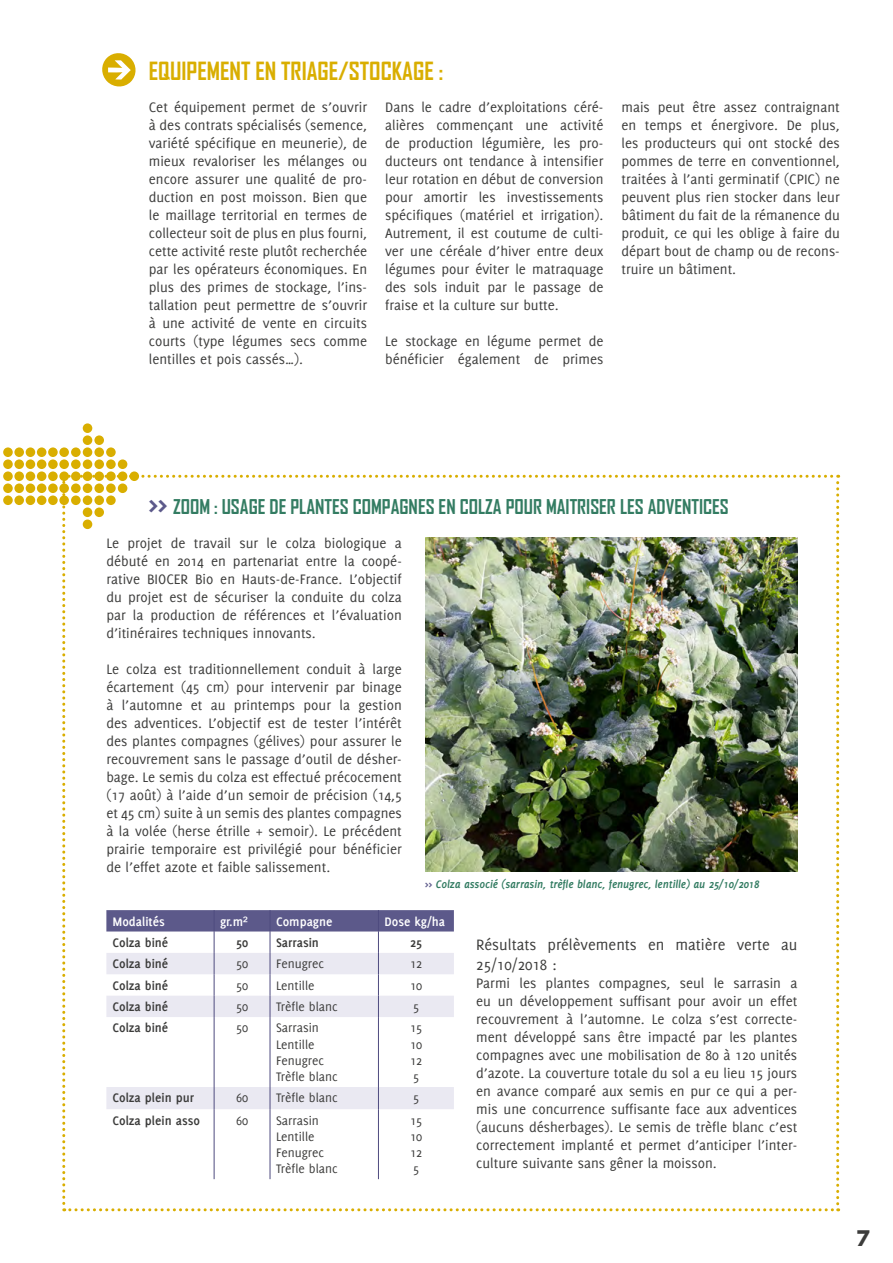
<style>
.page{position:relative;width:893px;height:1263px;background:#fff}
.page>*{position:absolute;margin:0;border:0;box-sizing:border-box;transform-origin:0 0}
.t1{font:700 24px "Agency FB";color:#d9ae00}
.t2{font:700 22.5px "Novecentowide";color:#3c3c3b}
.t3{font:700 19.5px "Agency FB";color:#337c62}
.t4{font:16.5px/19.8px "Delicious";color:#3c3c3b}
.t5{font:15px/18px "Delicious";color:#3c3c3b;text-align:justify}
.t6{font:13.5px/16.2px "Delicious";color:#3c3c3b}
.t7{font:700 13.5px "Delicious";color:#3c3c3b}
.t8{font:700 13.5px "Delicious";color:#fff}
.t9{font:italic 700 12px "Delicious";letter-spacing:-.01em;color:#337c62}
.s1{font-family:"Delicious";font-size:31.5px;color:#5c598a}
.s2{font-style:normal;color:#5c598a}
</style>
<div class="page">
<div style="left:3px;top:459px;width:10px;height:10px;background:#d9ae00;border-radius:50%"></div>
<div style="left:3px;top:447px;width:10px;height:10px;background:#d9ae00;border-radius:50%"></div>
<div style="left:14px;top:459px;width:10px;height:10px;background:#d9ae00;border-radius:50%"></div>
<div style="left:14px;top:447px;width:10px;height:10px;background:#d9ae00;border-radius:50%"></div>
<div style="left:26px;top:459px;width:9px;height:10px;background:#d9ae00;border-radius:50%"></div>
<div style="left:26px;top:447px;width:9px;height:10px;background:#d9ae00;border-radius:50%"></div>
<div style="left:37px;top:459px;width:9px;height:10px;background:#d9ae00;border-radius:50%"></div>
<div style="left:37px;top:447px;width:9px;height:10px;background:#d9ae00;border-radius:50%"></div>
<div style="left:48px;top:459px;width:10px;height:10px;background:#d9ae00;border-radius:50%"></div>
<div style="left:48px;top:447px;width:10px;height:10px;background:#d9ae00;border-radius:50%"></div>
<div style="left:59px;top:459px;width:10px;height:10px;background:#d9ae00;border-radius:50%"></div>
<div style="left:59px;top:447px;width:10px;height:10px;background:#d9ae00;border-radius:50%"></div>
<div style="left:71px;top:459px;width:10px;height:10px;background:#d9ae00;border-radius:50%"></div>
<div style="left:71px;top:447px;width:10px;height:10px;background:#d9ae00;border-radius:50%"></div>
<div style="left:83px;top:459px;width:9px;height:10px;background:#d9ae00;border-radius:50%"></div>
<div style="left:83px;top:447px;width:9px;height:10px;background:#d9ae00;border-radius:50%"></div>
<div style="left:83px;top:435px;width:9px;height:10px;background:#d9ae00;border-radius:50%"></div>
<div style="left:83px;top:423px;width:9px;height:10px;background:#d9ae00;border-radius:50%"></div>
<div style="left:94px;top:459px;width:10px;height:10px;background:#d9ae00;border-radius:50%"></div>
<div style="left:94px;top:447px;width:10px;height:10px;background:#d9ae00;border-radius:50%"></div>
<div style="left:94px;top:435px;width:10px;height:10px;background:#d9ae00;border-radius:50%"></div>
<div style="left:106px;top:459px;width:10px;height:10px;background:#d9ae00;border-radius:50%"></div>
<div style="left:106px;top:447px;width:10px;height:10px;background:#d9ae00;border-radius:50%"></div>
<div style="left:118px;top:459px;width:9px;height:10px;background:#d9ae00;border-radius:50%"></div>
<div style="left:3px;top:471px;width:10px;height:10px;background:#d9ae00;border-radius:50%"></div>
<div style="left:14px;top:471px;width:10px;height:10px;background:#d9ae00;border-radius:50%"></div>
<div style="left:26px;top:471px;width:9px;height:10px;background:#d9ae00;border-radius:50%"></div>
<div style="left:37px;top:471px;width:9px;height:10px;background:#d9ae00;border-radius:50%"></div>
<div style="left:48px;top:471px;width:10px;height:10px;background:#d9ae00;border-radius:50%"></div>
<svg style="left:59px;top:471px;width:10px;height:10px"></svg>
<svg style="left:71px;top:471px;width:10px;height:10px"></svg>
<div style="left:83px;top:471px;width:9px;height:10px;background:#d9ae00;border-radius:50%"></div>
<svg style="left:94px;top:471px;width:10px;height:10px"></svg>
<svg style="left:106px;top:471px;width:10px;height:10px"></svg>
<div style="left:118px;top:471px;width:9px;height:10px;background:#d9ae00;border-radius:50%"></div>
<div style="left:130px;top:471px;width:9px;height:10px;background:#d9ae00;border-radius:50%"></div>
<div style="left:3px;top:483px;width:10px;height:10px;background:#d9ae00;border-radius:50%"></div>
<div style="left:14px;top:483px;width:10px;height:10px;background:#d9ae00;border-radius:50%"></div>
<div style="left:26px;top:483px;width:9px;height:10px;background:#d9ae00;border-radius:50%"></div>
<div style="left:37px;top:483px;width:9px;height:10px;background:#d9ae00;border-radius:50%"></div>
<div style="left:48px;top:483px;width:10px;height:10px;background:#d9ae00;border-radius:50%"></div>
<svg style="left:59px;top:483px;width:10px;height:10px"></svg>
<div style="left:3px;top:495px;width:10px;height:10px;background:#d9ae00;border-radius:50%"></div>
<div style="left:14px;top:495px;width:10px;height:10px;background:#d9ae00;border-radius:50%"></div>
<div style="left:26px;top:495px;width:9px;height:10px;background:#d9ae00;border-radius:50%"></div>
<div style="left:37px;top:495px;width:9px;height:10px;background:#d9ae00;border-radius:50%"></div>
<div style="left:48px;top:495px;width:10px;height:10px;background:#d9ae00;border-radius:50%"></div>
<svg style="left:59px;top:495px;width:10px;height:10px"></svg>
<svg style="left:102px;top:53px;width:34px;height:34px"></svg>
<img style="left:62px;top:475px;width:777px;height:736px">
<hr style="left:214px;top:1109px;width:1px;height:70px;background:#4e4b7f">
<hr style="left:270px;top:1109px;width:1px;height:70px;background:#4e4b7f">
<hr style="left:378px;top:1109px;width:1px;height:70px;background:#4e4b7f">
<h1 class="t1" style="left:149px;top:56px;width:296px">EQUIPEMENT EN TRIAGE/STOCKAGE :</h1>
<p class="t5" style="left:149px;top:98px;width:220px">Cet équipement permet de s’ouvrir à des contrats spécialisés (semence, variété spécifique en meunerie), de mieux revaloriser les mélanges ou encore assurer une qualité de pro&shy;duction en post moisson. Bien que le maillage territorial en termes de collecteur soit de plus en plus fourni, cette activité reste plutôt recherchée par les opérateurs économiques. En plus des primes de stockage, l’ins&shy;tallation peut permettre de s’ouvrir à une activité de vente en circuits courts (type légumes secs comme lentilles et pois cassés…).</p>
<p class="t5" style="left:385px;top:98px;width:220px">Dans le cadre d’exploitations céré&shy;alières commençant une activité de production légumière, les pro&shy;ducteurs ont tendance à intensifier leur rotation en début de conversion pour amortir les investissements spécifiques (matériel et irrigation).<br>Autrement, il est coutume de culti&shy;ver une céréale d’hiver entre deux légumes pour éviter le matraquage des sols induit par le passage de fraise et la culture sur butte.</p>
<p class="t5" style="left:385px;top:332px;width:220px">Le stockage en légume permet de bénéficier également de primes</p>
<p class="t5" style="left:621px;top:98px;width:220px">mais peut être assez contraignant en temps et énergivore. De plus, les producteurs qui ont stocké des pommes de terre en conventionnel, traitées à l’anti germinatif (CPIC) ne peuvent plus rien stocker dans leur bâtiment du fait de la rémanence du produit, ce qui les oblige à faire du départ bout de champ ou de recons&shy;truire un bâtiment.</p>
<h3 class="t3" style="left:149px;top:494px;width:581px"><span class="s1">&gt;&gt;</span> ZOOM : USAGE DE PLANTES COMPAGNES EN COLZA POUR MAITRISER LES ADVENTICES</h3>
<p class="t5" style="left:106px;top:533px;width:297px">Le projet de travail sur le colza biologique a débuté en 2014 en partenariat entre la coopé&shy;rative BIOCER Bio en Hauts-de-France. L’objectif du projet est de sécuriser la conduite du colza par la production de références et l’évaluation d’itinéraires techniques innovants.</p>
<p class="t5" style="left:106px;top:659px;width:297px">Le colza est traditionnellement conduit à large écartement (45 cm) pour intervenir par binage à l’automne et au printemps pour la gestion des adventices. L’objectif est de tester l’intérêt des plantes compagnes (gélives) pour assurer le recouvrement sans le passage d’outil de désher&shy;bage. Le semis du colza est effectué précocement (17 août) à l’aide d’un semoir de précision (14,5 et 45 cm) suite à un semis des plantes compagnes à la volée (herse étrille + semoir). Le précédent prairie temporaire est privilégié pour bénéficier de l’effet azote et faible salissement.</p>
<p class="t9" style="left:425px;top:877px;width:336px"><span class="s2">&gt;&gt;</span> Colza associé (sarrasin, trèfle blanc, fenugrec, lentille) au 25/10/2018</p>
<p class="t8" style="left:112px;top:913px;width:54px">Modalités</p>
<p class="t8" style="left:220px;top:913px;width:38px">gr.m²</p>
<p class="t8" style="left:276px;top:913px;width:58px">Compagne</p>
<p class="t8" style="left:384px;top:913px;width:62px">Dose kg/ha</p>
<p class="t7" style="left:112px;top:935px;width:57px">Colza biné</p>
<p class="t7" style="left:236px;top:935px;width:14px">50</p>
<p class="t7" style="left:276px;top:935px;width:44px">Sarrasin</p>
<p class="t7" style="left:410px;top:935px;width:14px">25</p>
<p class="t7" style="left:112px;top:956px;width:57px">Colza biné</p>
<p class="t6" style="left:236px;top:955px;width:14px">50</p>
<p class="t6" style="left:276px;top:955px;width:50px">Fenugrec</p>
<p class="t6" style="left:410px;top:955px;width:14px">12</p>
<p class="t7" style="left:112px;top:977px;width:57px">Colza biné</p>
<p class="t6" style="left:236px;top:977px;width:14px">50</p>
<p class="t6" style="left:276px;top:977px;width:40px">Lentille</p>
<p class="t6" style="left:410px;top:977px;width:14px">10</p>
<p class="t7" style="left:112px;top:999px;width:57px">Colza biné</p>
<p class="t6" style="left:236px;top:998px;width:14px">50</p>
<p class="t6" style="left:276px;top:998px;width:63px">Trèfle blanc</p>
<p class="t6" style="left:413px;top:998px;width:8px">5</p>
<p class="t7" style="left:112px;top:1020px;width:57px">Colza biné</p>
<p class="t6" style="left:236px;top:1020px;width:14px">50</p>
<p class="t6" style="left:276px;top:1020px;width:63px">Sarrasin<br>Lentille<br>Fenugrec<br>Trèfle blanc</p>
<p class="t6" style="left:410px;top:1020px;width:14px;text-align:justify">15<br>10<br>12<br>5</p>
<p class="t7" style="left:112px;top:1090px;width:83px">Colza plein pur</p>
<p class="t6" style="left:236px;top:1090px;width:14px">60</p>
<p class="t6" style="left:276px;top:1090px;width:63px">Trèfle blanc</p>
<p class="t6" style="left:413px;top:1090px;width:8px">5</p>
<p class="t7" style="left:112px;top:1112px;width:89px">Colza plein asso</p>
<p class="t6" style="left:236px;top:1112px;width:14px">60</p>
<p class="t6" style="left:276px;top:1112px;width:63px">Sarrasin<br>Lentille<br>Fenugrec<br>Trèfle blanc</p>
<p class="t6" style="left:410px;top:1112px;width:14px;text-align:justify">15<br>10<br>12<br>5</p>
<p class="t4" style="left:476px;top:934px;width:323px">Résultats prélèvements en matière verte au<br>25/10/2018 :</p>
<p class="t5" style="left:476px;top:974px;width:323px">Parmi les plantes compagnes, seul le sarrasin a eu un développement suffisant pour avoir un effet recouvrement à l’automne. Le colza s’est correcte&shy;ment développé sans être impacté par les plantes compagnes avec une mobilisation de 80 à 120 unités d’azote. La couverture totale du sol a eu lieu 15 jours en avance comparé aux semis en pur ce qui a per&shy;mis une concurrence suffisante face aux adventices (aucuns désherbages). Le semis de trèfle blanc c’est correctement implanté et permet d’anticiper l’inter&shy;culture suivante sans gêner la moisson.</p>
<h2 class="t2" style="left:857px;top:1223px;width:14px">7</h2>
</div>
